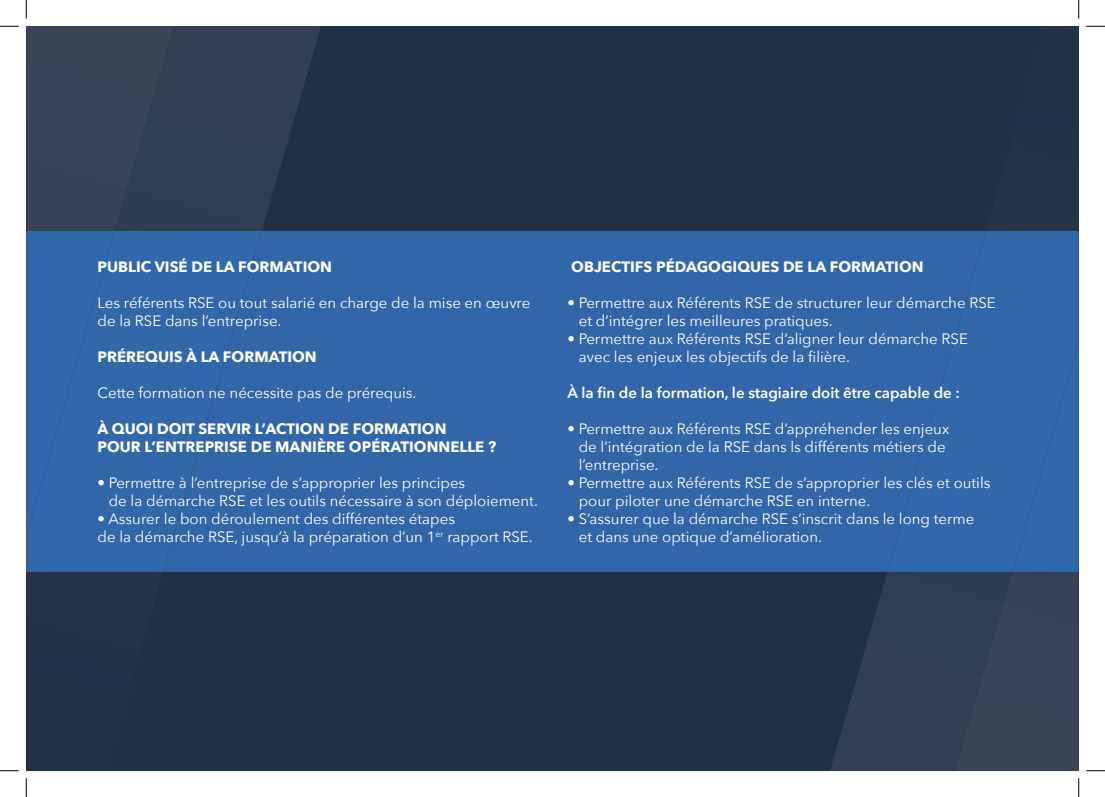
<style>
.page{position:relative;width:1105px;height:797px;background:#fff}
.page>*{position:absolute;margin:0;border:0;box-sizing:border-box;transform-origin:0 0}
.t1{font:15px/18px "Avenir Next";color:#fff}
.t2{font:700 15px/18px "Avenir Next";color:#fff}
.t3{font:600 15px "Avenir Next";color:#fff}
</style>
<div class="page">
<div style="left:26px;top:26px;width:1053px;height:744px;background:#203045"></div>
<svg style="left:174px;top:26px;width:147px;height:205px"></svg>
<svg style="left:830px;top:572px;width:125px;height:198px"></svg>
<img style="left:955px;top:572px;width:124px;height:198px">
<img style="left:26px;top:26px;width:148px;height:205px">
<div style="left:262px;top:231px;width:625px;height:341px;background:#3167a9"></div>
<div style="left:26px;top:231px;width:236px;height:341px;background:#3168aa"></div>
<div style="left:887px;top:231px;width:192px;height:341px;background:#3168aa"></div>
<div style="left:1012px;top:342px;width:67px;height:230px;background:#3068ab"></div>
<div style="left:26px;top:231px;width:88px;height:305px;background:#3068aa"></div>
<svg style="left:0;top:25px;width:19px;height:2px"></svg>
<svg style="left:1086px;top:25px;width:19px;height:2px"></svg>
<svg style="left:0;top:770px;width:19px;height:1px"></svg>
<svg style="left:1086px;top:770px;width:19px;height:1px"></svg>
<svg style="left:25px;top:0;width:2px;height:19px"></svg>
<svg style="left:25px;top:778px;width:2px;height:19px"></svg>
<svg style="left:1078px;top:0;width:1px;height:19px"></svg>
<svg style="left:1078px;top:778px;width:1px;height:19px"></svg>
<p class="t2" style="left:98px;top:257px;width:236px">PUBLIC VISÉ DE LA FORMATION</p>
<p class="t1" style="left:98px;top:293px;width:434px">Les référents RSE ou tout salarié en charge de la mise en œuvre de la RSE dans l’entreprise.</p>
<p class="t2" style="left:98px;top:347px;width:221px">PRÉREQUIS À LA FORMATION</p>
<p class="t1" style="left:98px;top:383px;width:320px">Cette formation ne nécessite pas de prérequis.</p>
<p class="t2" style="left:98px;top:419px;width:400px">À QUOI DOIT SERVIR L’ACTION DE FORMATION<br>POUR L’ENTREPRISE DE MANIÈRE OPÉRATIONNELLE ?</p>
<p class="t1" style="left:109px;top:473px;width:431px;text-indent:-11px">• Permettre à l’entreprise de s’approprier les principes<br>de la démarche RSE et les outils nécessaire à son déploiement.</p>
<p class="t1" style="left:98px;top:509px;width:437px">• Assurer le bon déroulement des différentes étapes<br>de la démarche RSE, jusqu’à la préparation d’un 1<sup>er</sup> rapport RSE.</p>
<p class="t2" style="left:571px;top:257px;width:354px">OBJECTIFS PÉDAGOGIQUES DE LA FORMATION</p>
<p class="t1" style="left:579px;top:293px;width:418px;text-indent:-11px">• Permettre aux Référents RSE de structurer leur démarche RSE et d’intégrer les meilleures pratiques.</p>
<p class="t1" style="left:579px;top:329px;width:391px;text-indent:-11px">• Permettre aux Référents RSE d’aligner leur démarche RSE avec les enjeux les objectifs de la filière.</p>
<p class="t3" style="left:567px;top:380px;width:394px">À la fin de la formation, le stagiaire doit être capable de :</p>
<p class="t1" style="left:579px;top:419px;width:372px;text-indent:-11px">• Permettre aux Référents RSE d’appréhender les enjeux de l’intégration de la RSE dans ls différents métiers de l’entreprise.</p>
<p class="t1" style="left:579px;top:473px;width:413px;text-indent:-11px">• Permettre aux Référents RSE de s’approprier les clés et outils pour piloter une démarche RSE en interne.</p>
<p class="t1" style="left:579px;top:509px;width:397px;text-indent:-11px">• S’assurer que la démarche RSE s’inscrit dans le long terme et dans une optique d’amélioration.</p>
</div>
